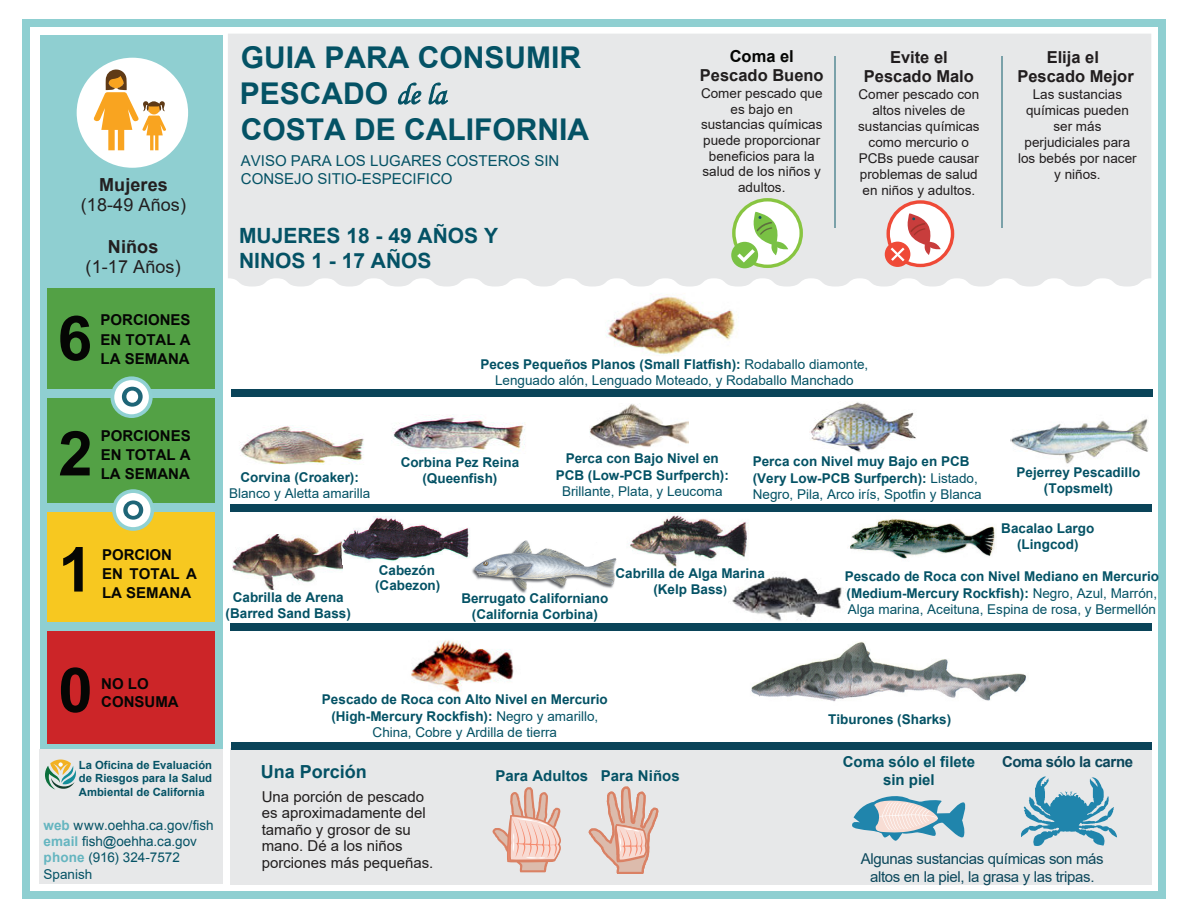
<style>
.page{position:relative;width:1188px;height:918px;background:#fff}
.page>*{position:absolute;margin:0;border:0;box-sizing:border-box;transform-origin:0 0}
.t1{font:700 61.95px "Arial";color:#050604}
.t2{font:700 30px/36.5px "Arial";color:#045265}
.t3{font:700 21px/25.2px "Arial";color:#045265}
.t4{font:18px/19.5px "Arial";letter-spacing:.005em;color:#231f20;text-align:center}
.t5{font:700 18px "Arial";color:#045265}
.t6{font:700 16.5px/19.6px "Arial";color:#211d1e;text-align:center}
.t7{font:700 16.5px/19px "Arial";color:#211e1e;text-align:center}
.t8{font:15px/16.5px "Arial";color:#211e1e}
.t9{font:700 15px/19.2px "Arial";color:#050604;text-align:justify}
.t10{font:15px/18px "Arial";letter-spacing:-.02em;color:#0b475b;text-align:center}
.t11{font:15px/18px "Arial";color:#045265}
.t12{font:700 15px/18px "Arial";color:#045265;text-align:center}
.t13{font:700 15px "Arial";letter-spacing:-.025em;color:#0b475b}
.t14{font:700 13.5px/16.2px "Arial";color:#045265;text-align:center}
.t15{font:13.5px/16.2px "Arial";color:#045265;text-align:center}
.t16{font:13.5px/16px "Arial";color:#211d1e;text-align:center}
.t17{font:13.5px/15.6px "Arial";color:#211e1e;text-align:center}
.t18{font:700 11.25px/13.5px "Arial";color:#045265;text-align:justify}
.s1{font-weight:700}
.s2{font-family:"Monotype Corsiva";font-weight:400}
.s3{color:#050604}
.s4{font-style:inherit}
.s5{font-weight:400}
.s6{font-size:12px}
.s7{font-weight:700;color:#65b5c0}
</style>
<div class="page">
<div style="left:40px;top:35px;width:183px;height:716px;background:#8fcfd1"></div>
<div style="left:47px;top:288px;width:168px;height:101px;background:#53a145"></div>
<div style="left:47px;top:398px;width:168px;height:105px;background:#53a145"></div>
<div style="left:22px;top:19px;width:1144px;height:8px;background:#8fcfd1"></div>
<div style="left:22px;top:891px;width:1144px;height:8px;background:#8fcfd1"></div>
<div style="left:1158px;top:19px;width:8px;height:880px;background:#8fcfd1"></div>
<div style="left:22px;top:19px;width:8px;height:880px;background:#8fcfd1"></div>
<div style="left:39px;top:749px;width:184px;height:135px;background:#e7e8e9"></div>
<div style="left:230px;top:748px;width:921px;height:136px;background:#e7e8e9"></div>
<div style="left:228px;top:34px;width:923px;height:253px;background:#e7e8e9"></div>
<hr style="left:834px;top:56px;width:2px;height:172px;background:#7aa1a9">
<hr style="left:1001px;top:56px;width:2px;height:172px;background:#7aa1a9">
<div style="left:231px;top:742px;width:920px;height:7px;background:#0a4459"></div>
<svg style="left:852px;top:796px;width:114px;height:45px"></svg>
<svg style="left:45px;top:760px;width:31px;height:30px"></svg>
<svg style="left:1021px;top:776px;width:96px;height:70px"></svg>
<svg style="left:492px;top:787px;width:69px;height:85px"></svg>
<svg style="left:589px;top:787px;width:69px;height:87px"></svg>
<div style="left:885px;top:242px;width:25px;height:25px;background:#ef4a37;border-radius:50%"></div>
<svg style="left:887px;top:200px;width:67px;height:67px"></svg>
<svg style="left:732px;top:198px;width:71px;height:70px"></svg>
<div style="left:77px;top:58px;width:111px;height:110px;background:#fff;border-radius:50%"></div>
<div style="left:48px;top:512px;width:167px;height:110px;background:#f7c820"></div>
<div style="left:48px;top:631px;width:167px;height:113px;background:#cc2528"></div>
<svg style="left:92px;top:69px;width:75px;height:81px"></svg>
<svg style="left:112px;top:489px;width:42px;height:42px"></svg>
<div style="left:116px;top:493px;width:34px;height:34px;background:#fff;border-radius:50%"></div>
<svg style="left:111px;top:376px;width:42px;height:42px"></svg>
<div style="left:114px;top:380px;width:35px;height:34px;background:#fff;border-radius:50%"></div>
<div style="left:232px;top:390px;width:921px;height:7px;background:#0a4459"></div>
<div style="left:230px;top:623px;width:921px;height:7px;background:#0a4459"></div>
<div style="left:230px;top:504px;width:921px;height:7px;background:#0a4459"></div>
<img style="left:607px;top:294px;width:128px;height:62px">
<svg style="left:122px;top:387px;width:21px;height:20px"></svg>
<img style="left:240px;top:425px;width:124px;height:40px">
<img style="left:393px;top:414px;width:133px;height:36px">
<img style="left:590px;top:404px;width:98px;height:45px">
<img style="left:809px;top:402px;width:107px;height:50px">
<img style="left:1010px;top:419px;width:138px;height:45px">
<svg style="left:123px;top:500px;width:20px;height:20px"></svg>
<img style="left:233px;top:534px;width:109px;height:55px">
<img style="left:342px;top:516px;width:128px;height:45px">
<img style="left:472px;top:541px;width:144px;height:52px">
<img style="left:630px;top:514px;width:119px;height:53px">
<img style="left:732px;top:576px;width:114px;height:45px">
<img style="left:850px;top:518px;width:145px;height:41px">
<img style="left:411px;top:640px;width:103px;height:53px">
<img style="left:751px;top:642px;width:276px;height:60px">
<p class="t4" style="left:81px;top:175px;width:107px"><span class="s1">Mujeres </span>(18-49 Años)</p>
<p class="t4" style="left:86px;top:237px;width:97px"><span class="s1">Niños </span>(1-17 Años)</p>
<p class="t1" style="left:58px;top:295px;width:36px">6</p>
<p class="t9" style="left:101px;top:311px;width:92px">PORCIONES EN TOTAL A LA SEMANA</p>
<p class="t1" style="left:58px;top:410px;width:36px">2</p>
<p class="t9" style="left:101px;top:426px;width:92px">PORCIONES EN TOTAL A LA SEMANA</p>
<p class="t1" style="left:58px;top:526px;width:36px">1</p>
<p class="t9" style="left:102px;top:545px;width:97px;text-align:left">PORCION<br>EN TOTAL A<br>LA SEMANA</p>
<p class="t2" style="left:240px;top:39px;width:351px">GUIA PARA CONSUMIR<br>PESCADO <span class="s2">de la<br></span>COSTA DE CALIFORNIA</p>
<p class="t11" style="left:241px;top:152px;width:320px">AVISO PARA LOS LUGARES COSTEROS SIN<br>CONSEJO SITIO-ESPECIFICO</p>
<p class="t3" style="left:239px;top:223px;width:261px">MUJERES 18 - 49 AÑOS Y<br>NINOS 1 - 17 AÑOS</p>
<p class="t7" style="left:700px;top:47px;width:125px"><span class="s3">Coma el<br></span>Pescado Bueno</p>
<p class="t17" style="left:701px;top:85px;width:123px">Comer pescado que es bajo en <span class="s4">sustancias químicas </span>puede proporcionar beneficios para la salud de los niños y adultos.</p>
<p class="t6" style="left:864px;top:47px;width:112px">Evit<span class="s4">e</span> el<br>Pescado Malo</p>
<p class="t16" style="left:858px;top:86px;width:123px">Comer pescado con altos niveles de <span class="s4">sustancias químicas </span>como mercurio o<br>PCB<span class="s4">s</span> puede causar problemas de salud en niños y adultos.</p>
<p class="t15" style="left:480px;top:356px;width:389px"><span class="s1">Peces Pequeños Planos (Small Flatfish)</span><span class="s1">:</span> Rodaballo diamonte,<br>Lenguado alón, Lenguado Moteado, y Rodaballo Manchado</p>
<p class="t6" style="left:1017px;top:47px;width:118px">Eli<span class="s4">ja</span> el<br>Pescado Mejor</p>
<p class="t16" style="left:1018px;top:87px;width:120px"><span class="s4">Las sustancias químicas</span> pueden ser <span class="s4">más </span>perjudiciales para los bebés <span class="s4">por nacer </span>y niños.</p>
<p class="t15" style="left:229px;top:469px;width:143px"><span class="s1">Corvina</span> <span class="s1">(Croaker):<br></span>Blanco y Aletta amarilla</p>
<p class="t14" style="left:401px;top:454px;width:120px">Corbina Pez Reina (Queenfish)</p>
<p class="t14" style="left:556px;top:451px;width:175px">Perca con Bajo Nivel en<br>PCB (Low-PCB Surfperch)<span class="s4">:<br></span><span class="s5">Brillante, Plata, y Leucoma</span></p>
<p class="t14" style="left:753px;top:454px;width:230px;text-align:left">Perca con Nivel muy Bajo en PCB (Very Low-PCB Surfperch)<span class="s4">:</span> <span class="s5">Listado,<br>Negro, Pila, Arco irís, Spotfin y Blanca</span></p>
<p class="t14" style="left:1017px;top:465px;width:125px">Pejerrey Pescadillo (Topsmelt)</p>
<p class="t14" style="left:1001px;top:520px;width:95px">Bacalao Largo (Lingcod)</p>
<p class="t14" style="left:226px;top:589px;width:127px">Cabrilla de Arena (Barred Sand Bass)</p>
<p class="t14" style="left:375px;top:564px;width:67px;line-height:14.2px;text-align:left">Cabezón (Cabezon)</p>
<p class="t14" style="left:461px;top:590px;width:149px">Berrugato Californiano (California Corbina)</p>
<p class="t14" style="left:616px;top:565px;width:151px">Cabrilla de Alga Marina (Kelp Bass<span class="s6">)</span></p>
<p class="t14" style="left:845px;top:569px;width:316px;text-align:left">Pescado de Roca con Nivel Mediano en Mercurio (Medium-Mercury Rockfish)<span class="s4">:</span> <span class="s5">Negro, Azul, Marrón,<br>Alga marina, Aceituna, Espina de rosa, y Bermellón</span></p>
<p class="t1" style="left:58px;top:647px;width:36px">0</p>
<p class="t9" style="left:101px;top:675px;width:79px;line-height:18px">NO L<span class="s4">O<br></span>CONSUMA</p>
<p class="t18" style="left:79px;top:758px;width:135px">La Oficina de Evaluación de Riesgos para la Salud Ambiental de California</p>
<p class="t15" style="left:44px;top:817px;width:172px;text-align:left"><span class="s7">web</span> www.oehha.ca.gov/fish <span class="s7">email</span> fish@oehha.ca.gov <span class="s7">phone</span> (916) 324-7572<br>Spanish</p>
<p class="t14" style="left:322px;top:692px;width:287px">Pescado de Roca con Alto Nivel en Mercurio (High-Mercury Rockfish)<span class="s4">:</span> <span class="s5">Negro y amarillo,<br>China, Cobre y Ardilla de tierra</span></p>
<p class="t5" style="left:261px;top:759px;width:108px">Una Porción</p>
<p class="t8" style="left:262px;top:788px;width:173px">Una porción de pescado es aproximadamente del tamaño y grosor de su mano. Dé a los niños porciones más pequeñas.</p>
<p class="t12" style="left:495px;top:767px;width:94px">Para Adultos</p>
<p class="t12" style="left:601px;top:767px;width:81px">Para Niños</p>
<p class="t14" style="left:828px;top:711px;width:125px">Tiburones <span class="s4">(Sharks)</span></p>
<p class="t12" style="left:843px;top:753px;width:134px">Coma sólo el filete sin piel</p>
<p class="t13" style="left:1002px;top:751px;width:133px">Coma sólo la carne</p>
<p class="t10" style="left:861px;top:850px;width:244px"><span class="s4">Algunas sustancias químicas</span> son más altos en la piel, la grasa y las tripas.</p>
</div>
